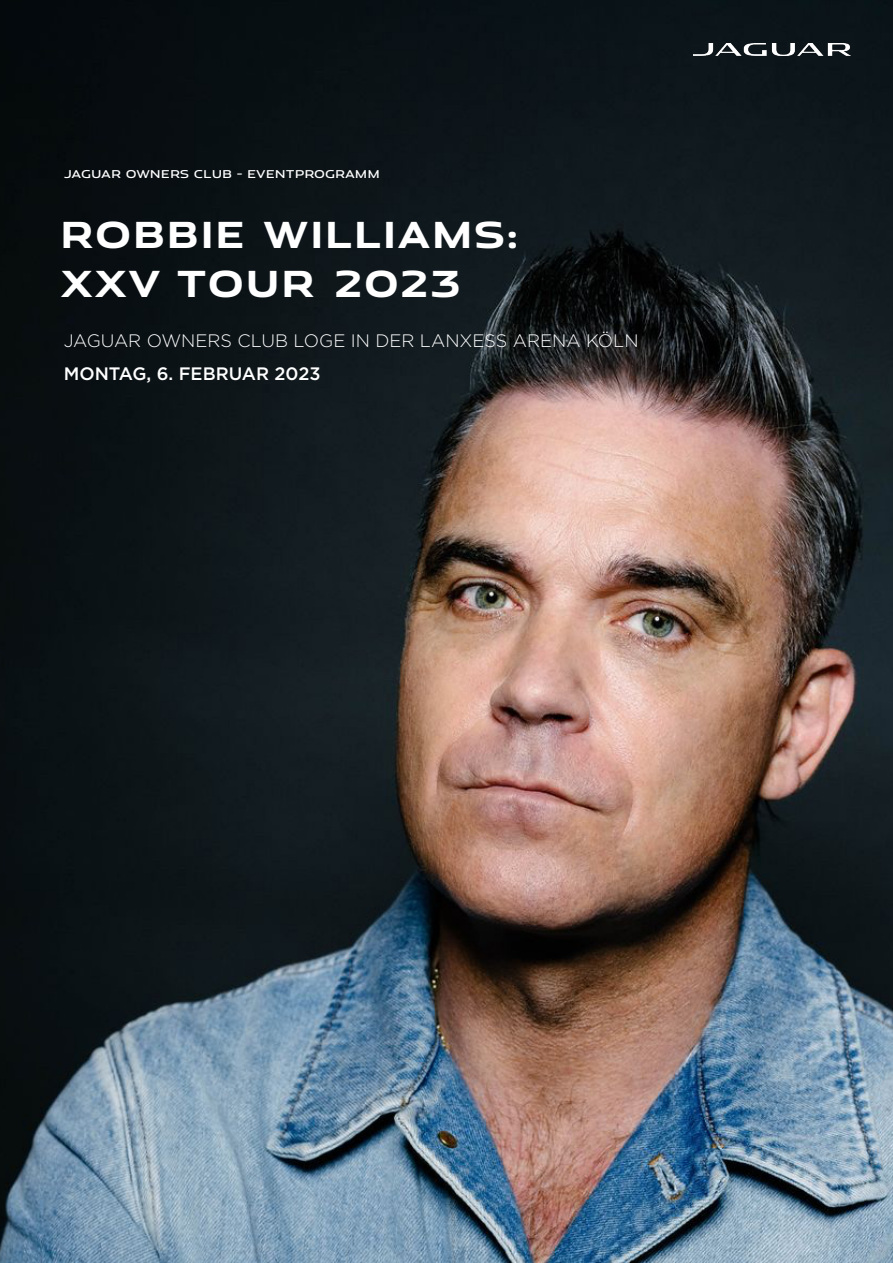
<style>
.page{position:relative;width:893px;height:1263px;background:#fff}
.page>*{position:absolute;margin:0;border:0;box-sizing:border-box;transform-origin:0 0}
.t1{font:700 36px/49.5px "Jaguar Modern";letter-spacing:.05em;color:#fff}
.t2{font:300 18px "Gotham";color:#fff}
.t3{font:500 18px "Gotham";color:#fff}
.t4{font:10.8px "Jaguar Modern";color:#fff}
</style>
<div class="page">
<img style="left:0;top:0;width:893px;height:1263px">
<img style="left:693px;top:43px;width:157px;height:13px">
<p class="t4" style="left:64px;top:165px;width:318px">JAGUAR OWNERS CLUB – EVENTPROGRAMM</p>
<h1 class="t1" style="left:60px;top:207px;width:459px">ROBBIE WILLIAMS:<br>XXV TOUR 2023</h1>
<p class="t2" style="left:64px;top:329px;width:576px">JAGUAR OWNERS CLUB LOGE IN DER LANXESS ARENA KÖLN</p>
<p class="t3" style="left:64px;top:361px;width:258px">MONTAG, 6. FEBRUAR 2023</p>
</div>
